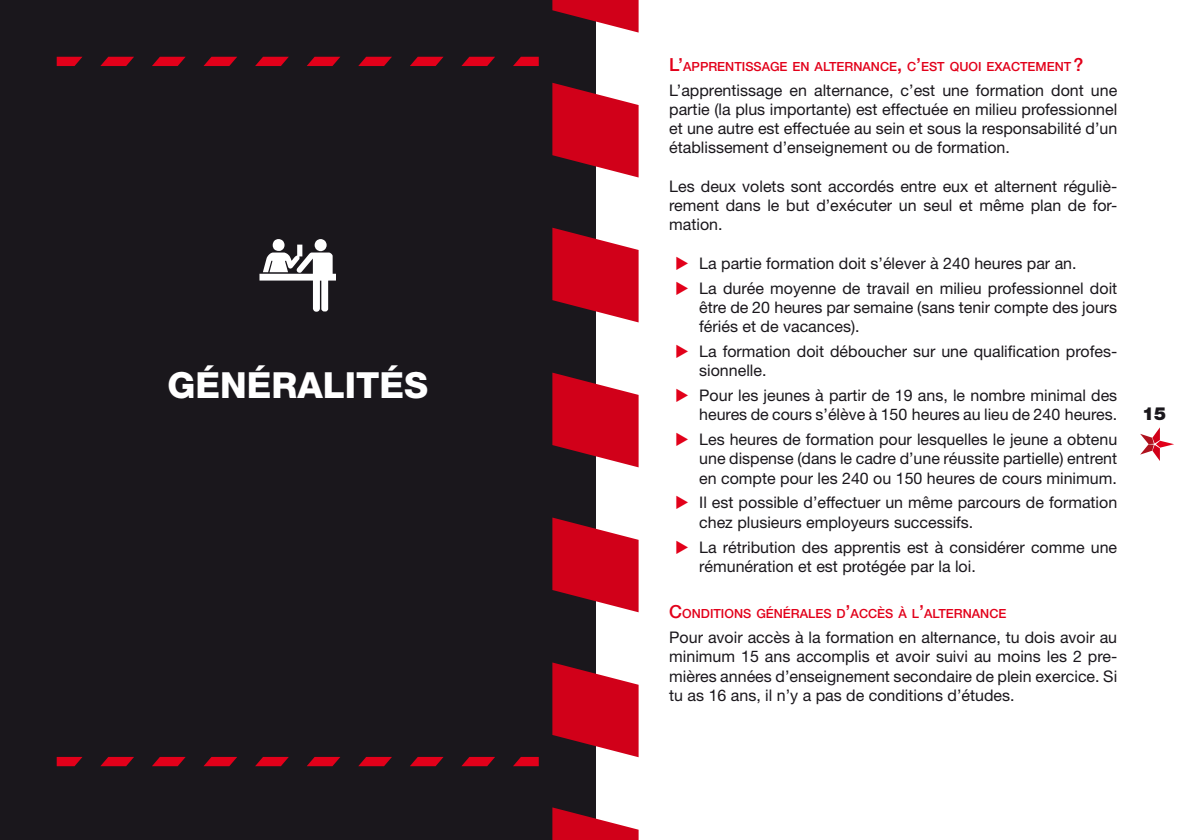
<style>
.page{position:relative;width:1191px;height:840px;background:#fff}
.page>*{position:absolute;margin:0;border:0;box-sizing:border-box;transform-origin:0 0}
.t1{font:800 36px "Helvetica Neue";color:#fff}
.t2{font:900 18px "Helvetica Neue";color:#1a171c}
.t3{font:16px/19.2px "Helvetica Neue";color:#1a171c}
.t4{font:500 12.6px "Helvetica Neue";color:#e2001a}
.s1{font-size:18px}
</style>
<div class="page">
<div style="left:0;top:0;width:595px;height:839px;background:#1a171c"></div>
<svg style="left:57px;top:756px;width:25px;height:9px"></svg>
<svg style="left:101px;top:756px;width:33px;height:9px"></svg>
<svg style="left:153px;top:756px;width:33px;height:9px"></svg>
<svg style="left:204px;top:756px;width:33px;height:9px"></svg>
<svg style="left:256px;top:756px;width:33px;height:9px"></svg>
<svg style="left:308px;top:756px;width:32px;height:9px"></svg>
<svg style="left:359px;top:756px;width:33px;height:9px"></svg>
<svg style="left:411px;top:756px;width:32px;height:9px"></svg>
<svg style="left:462px;top:756px;width:33px;height:9px"></svg>
<svg style="left:514px;top:756px;width:25px;height:9px"></svg>
<svg style="left:57px;top:57px;width:25px;height:9px"></svg>
<svg style="left:100px;top:57px;width:34px;height:9px"></svg>
<svg style="left:152px;top:57px;width:34px;height:9px"></svg>
<svg style="left:203px;top:57px;width:34px;height:9px"></svg>
<svg style="left:255px;top:57px;width:34px;height:9px"></svg>
<svg style="left:307px;top:57px;width:33px;height:9px"></svg>
<svg style="left:358px;top:57px;width:34px;height:9px"></svg>
<svg style="left:410px;top:57px;width:33px;height:9px"></svg>
<svg style="left:461px;top:57px;width:34px;height:9px"></svg>
<svg style="left:513px;top:57px;width:26px;height:9px"></svg>
<svg style="left:259px;top:239px;width:77px;height:72px"></svg>
<svg style="left:1140px;top:427px;width:34px;height:34px"></svg>
<svg style="left:552px;top:807px;width:86px;height:32px"></svg>
<svg style="left:552px;top:662px;width:86px;height:94px"></svg>
<svg style="left:552px;top:517px;width:86px;height:95px"></svg>
<svg style="left:552px;top:372px;width:86px;height:95px"></svg>
<svg style="left:552px;top:227px;width:86px;height:95px"></svg>
<svg style="left:552px;top:83px;width:86px;height:94px"></svg>
<svg style="left:552px;top:0;width:86px;height:33px"></svg>
<h1 class="t1" style="left:167px;top:363px;width:262px">GÉNÉRALITÉS</h1>
<p class="t4" style="left:669px;top:59px;width:416px"><span class="s1">L’</span>APPRENTISSAGE EN ALTERNANCE<span class="s1">,</span> C<span class="s1">’</span>EST QUOI EXACTEMENT <span class="s1">?</span></p>
<p class="t3" style="left:669px;top:80px;width:449px;text-align:justify">L’apprentissage en alternance, c’est une formation dont une partie (la plus importante) est effectuée en milieu professionnel et une autre est effectuée au sein et sous la responsabilité d’un établissement d’enseignement ou de formation.</p>
<p class="t3" style="left:669px;top:176px;width:449px;text-align:justify">Les deux volets sont accordés entre eux et alternent réguliè&shy;rement dans le but d’exécuter un seul et même plan de for&shy;mation.</p>
<p class="t3" style="left:699px;top:250px;width:419px;line-height:24.8px">La partie formation doit s’élever à 240 heures par an.<br>La durée moyenne de travail en milieu professionnel doit</p>
<p class="t3" style="left:699px;top:297px;width:419px">être de 20 heures par semaine (sans tenir compte des jours fériés et de vacances).</p>
<p class="t3" style="left:699px;top:341px;width:419px">La formation doit déboucher sur une qualification profes&shy;sionnelle.</p>
<p class="t3" style="left:699px;top:385px;width:419px">Pour les jeunes à partir de 19 ans, le nombre minimal des heures de cours s’élève à 150 heures au lieu de 240 heures.</p>
<p class="t3" style="left:699px;top:429px;width:419px;text-align:justify">Les heures de formation pour lesquelles le jeune a obtenu une dispense (dans le cadre d’une réussite partielle) entrent en compte pour les 240 ou 150 heures de cours minimum.</p>
<p class="t3" style="left:699px;top:492px;width:419px">Il est possible d’effectuer un même parcours de formation chez plusieurs employeurs successifs.</p>
<p class="t3" style="left:699px;top:536px;width:419px">La rétribution des apprentis est à considérer comme une rémunération et est protégée par la loi.</p>
<p class="t4" style="left:669px;top:606px;width:339px"><span class="s1">C</span>ONDITIONS GÉNÉRALES D<span class="s1">’</span>ACCÈS À L<span class="s1">’</span>ALTERNANCE</p>
<p class="t3" style="left:669px;top:627px;width:449px;text-align:justify">Pour avoir accès à la formation en alternance, tu dois avoir au minimum 15 ans accomplis et avoir suivi au moins les 2 pre&shy;mières années d’enseignement secondaire de plein exercice. Si tu as 16 ans, il n’y a pas de conditions d’études.</p>
<p class="t2" style="left:1142px;top:402px;width:26px">15</p>
</div>
